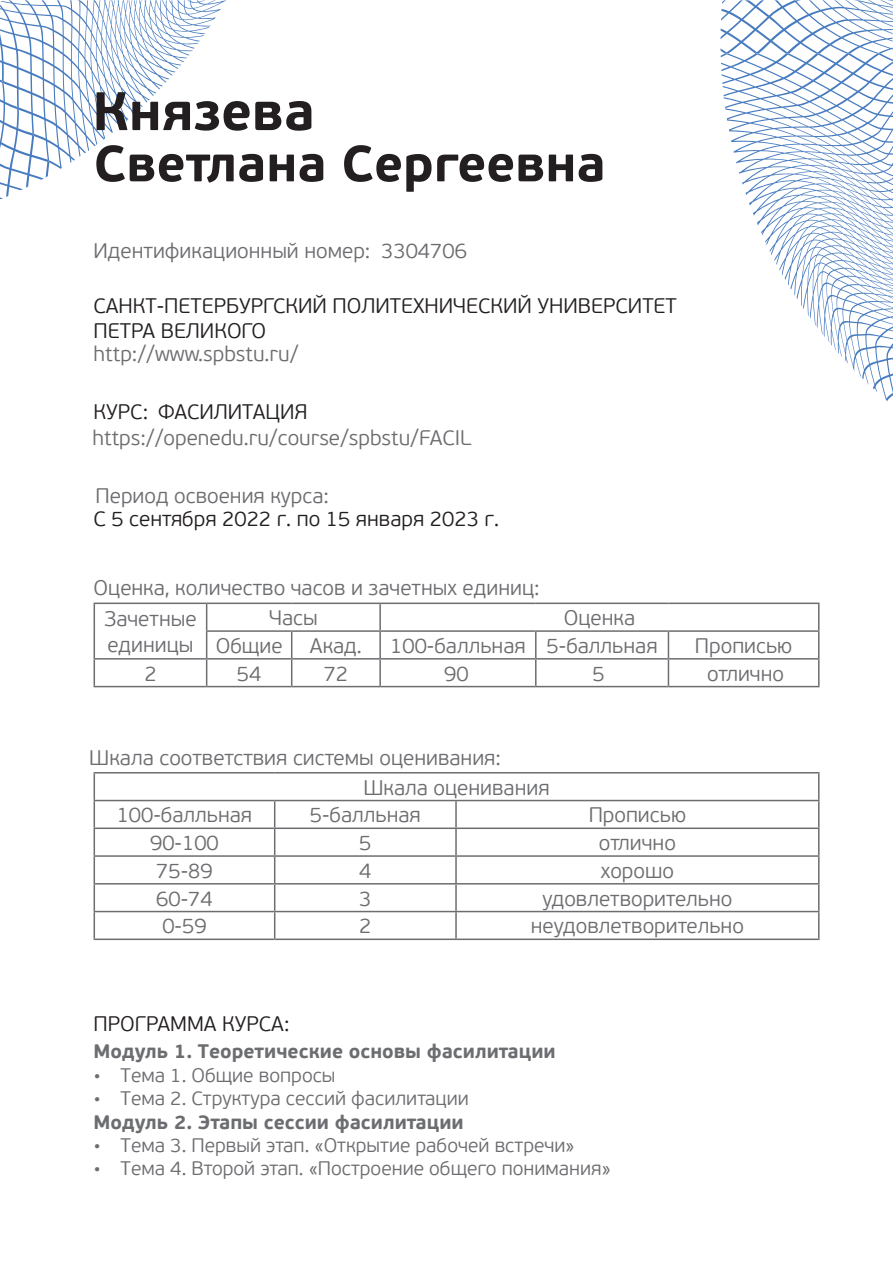
<style>
.page{position:relative;width:893px;height:1263px;background:#fff}
.page>*{position:absolute;margin:0;border:0;box-sizing:border-box;transform-origin:0 0}
.t1{font:700 54px "PF Beau Sans Pro";color:#231f20}
.t2{font:700 51px "PF Beau Sans Pro";color:#231f20}
.t3{font:300 21px/25.2px "PF Beau Sans Pro";color:#6c6d70}
.t4{font:300 21px/25.3px "PF Beau Sans Pro";color:#231f20}
.t5{font:300 19.5px "PF Beau Sans Pro";color:#6c6d70}
.t6{font:700 19.5px "PF Beau Sans Pro";color:#6c6d70}
</style>
<div class="page">
<svg style="left:720px;top:0;width:173px;height:54px"></svg>
<svg style="left:720px;top:54px;width:173px;height:348px"></svg>
<svg style="left:0;top:0;width:226px;height:199px"></svg>
<hr style="left:94px;top:603px;width:113px;height:1px;background:#6c6d70">
<hr style="left:207px;top:603px;width:85px;height:1px;background:#6c6d70">
<hr style="left:292px;top:603px;width:88px;height:1px;background:#6c6d70">
<hr style="left:380px;top:603px;width:156px;height:1px;background:#6c6d70">
<hr style="left:379px;top:604px;width:2px;height:26px;background:#6c6d70">
<hr style="left:536px;top:603px;width:132px;height:1px;background:#6c6d70">
<hr style="left:668px;top:603px;width:151px;height:1px;background:#6c6d70">
<hr style="left:206px;top:630px;width:86px;height:2px;background:#6c6d70">
<hr style="left:292px;top:630px;width:88px;height:2px;background:#6c6d70">
<hr style="left:380px;top:630px;width:156px;height:2px;background:#6c6d70">
<hr style="left:379px;top:632px;width:2px;height:26px;background:#6c6d70">
<hr style="left:536px;top:630px;width:132px;height:2px;background:#6c6d70">
<hr style="left:668px;top:630px;width:151px;height:2px;background:#6c6d70">
<hr style="left:94px;top:658px;width:113px;height:2px;background:#6c6d70">
<svg style="left:94px;top:604px;width:1px;height:82px"></svg>
<hr style="left:207px;top:658px;width:85px;height:2px;background:#6c6d70">
<svg style="left:206px;top:604px;width:1px;height:82px"></svg>
<hr style="left:292px;top:658px;width:88px;height:2px;background:#6c6d70">
<svg style="left:291px;top:632px;width:1px;height:54px"></svg>
<hr style="left:380px;top:658px;width:156px;height:2px;background:#6c6d70">
<hr style="left:379px;top:660px;width:2px;height:26px;background:#6c6d70">
<hr style="left:536px;top:658px;width:132px;height:2px;background:#6c6d70">
<svg style="left:535px;top:632px;width:1px;height:54px"></svg>
<hr style="left:668px;top:658px;width:151px;height:2px;background:#6c6d70">
<svg style="left:668px;top:632px;width:1px;height:54px"></svg>
<svg style="left:818px;top:604px;width:1px;height:82px"></svg>
<hr style="left:94px;top:686px;width:113px;height:1px;background:#6c6d70">
<hr style="left:207px;top:686px;width:85px;height:1px;background:#6c6d70">
<hr style="left:292px;top:686px;width:88px;height:1px;background:#6c6d70">
<hr style="left:380px;top:686px;width:156px;height:1px;background:#6c6d70">
<hr style="left:536px;top:686px;width:132px;height:1px;background:#6c6d70">
<hr style="left:668px;top:686px;width:151px;height:1px;background:#6c6d70">
<hr style="left:94px;top:772px;width:181px;height:1px;background:#6c6d70">
<hr style="left:275px;top:772px;width:181px;height:1px;background:#6c6d70">
<hr style="left:456px;top:772px;width:363px;height:1px;background:#6c6d70">
<hr style="left:94px;top:800px;width:181px;height:1px;background:#6c6d70">
<hr style="left:275px;top:800px;width:181px;height:1px;background:#6c6d70">
<hr style="left:456px;top:800px;width:363px;height:1px;background:#6c6d70">
<hr style="left:455px;top:801px;width:2px;height:26px;background:#6c6d70">
<hr style="left:94px;top:827px;width:181px;height:2px;background:#6c6d70">
<hr style="left:275px;top:827px;width:181px;height:2px;background:#6c6d70">
<hr style="left:456px;top:827px;width:363px;height:2px;background:#6c6d70">
<hr style="left:455px;top:829px;width:2px;height:26px;background:#6c6d70">
<hr style="left:94px;top:855px;width:181px;height:2px;background:#6c6d70">
<hr style="left:275px;top:855px;width:181px;height:2px;background:#6c6d70">
<hr style="left:456px;top:855px;width:363px;height:2px;background:#6c6d70">
<hr style="left:455px;top:857px;width:2px;height:26px;background:#6c6d70">
<hr style="left:94px;top:883px;width:181px;height:1px;background:#6c6d70">
<hr style="left:275px;top:883px;width:181px;height:1px;background:#6c6d70">
<hr style="left:456px;top:883px;width:363px;height:1px;background:#6c6d70">
<hr style="left:455px;top:884px;width:2px;height:27px;background:#6c6d70">
<hr style="left:94px;top:911px;width:181px;height:1px;background:#6c6d70">
<svg style="left:94px;top:773px;width:1px;height:165px"></svg>
<hr style="left:275px;top:911px;width:181px;height:1px;background:#6c6d70">
<svg style="left:274px;top:801px;width:1px;height:137px"></svg>
<hr style="left:456px;top:911px;width:363px;height:1px;background:#6c6d70">
<hr style="left:455px;top:912px;width:2px;height:26px;background:#6c6d70">
<svg style="left:818px;top:773px;width:1px;height:165px"></svg>
<hr style="left:94px;top:938px;width:181px;height:2px;background:#6c6d70">
<hr style="left:275px;top:938px;width:181px;height:2px;background:#6c6d70">
<hr style="left:456px;top:938px;width:363px;height:2px;background:#6c6d70">
<h1 class="t1" style="left:92px;top:78px;width:224px">Князева</h1>
<h2 class="t2" style="left:94px;top:132px;width:514px">Светлана Сергеевна</h2>
<p class="t3" style="left:94px;top:238px;width:278px">Идентификационный номер:</p>
<p class="t4" style="left:94px;top:293px;width:585px">САНКТ-ПЕТЕРБУРГСКИЙ ПОЛИТЕХНИЧЕСКИЙ УНИВЕРСИТЕТ<br>ПЕТРА ВЕЛИКОГО</p>
<p class="t3" style="left:94px;top:342px;width:206px">http://www.spbstu.ru/</p>
<p class="t4" style="left:94px;top:400px;width:56px">КУРС:</p>
<p class="t3" style="left:381px;top:238px;width:87px">3304706</p>
<p class="t4" style="left:158px;top:399px;width:151px">ФАСИЛИТАЦИЯ</p>
<p class="t3" style="left:92px;top:426px;width:381px">https://openedu.ru/course/spbstu/FACIL</p>
<p class="t3" style="left:96px;top:483px;width:235px">Период освоения курса:</p>
<p class="t4" style="left:94px;top:506px;width:407px">С 5 сентября 2022 г. по 15 января 2023 г.</p>
<p class="t3" style="left:94px;top:576px;width:448px">Оценка, количество часов и зачетных единиц:</p>
<p class="t3" style="left:104px;top:607px;width:94px">Зачетные единицы</p>
<p class="t3" style="left:269px;top:606px;width:50px">Часы</p>
<p class="t3" style="left:564px;top:606px;width:73px">Оценка</p>
<p class="t3" style="left:216px;top:633px;width:69px">Общие</p>
<p class="t3" style="left:310px;top:633px;width:53px">Акад.</p>
<p class="t3" style="left:390px;top:633px;width:269px">100-балльная 5-балльная</p>
<p class="t3" style="left:695px;top:633px;width:99px">Прописью</p>
<p class="t3" style="left:144px;top:661px;width:14px">2</p>
<p class="t3" style="left:237px;top:661px;width:26px">54</p>
<p class="t3" style="left:324px;top:661px;width:26px">72</p>
<p class="t3" style="left:444px;top:661px;width:26px">90</p>
<p class="t3" style="left:592px;top:661px;width:14px">5</p>
<p class="t3" style="left:707px;top:661px;width:79px">отлично</p>
<p class="t3" style="left:89px;top:745px;width:413px">Шкала соответствия системы оценивания:</p>
<p class="t3" style="left:363px;top:775px;width:188px">Шкала оценивания</p>
<p class="t3" style="left:117px;top:803px;width:137px">100-балльная</p>
<p class="t3" style="left:310px;top:803px;width:113px">5-балльная</p>
<p class="t3" style="left:589px;top:803px;width:99px">Прописью</p>
<p class="t3" style="left:150px;top:830px;width:70px">90-100</p>
<p class="t3" style="left:359px;top:830px;width:14px">5</p>
<p class="t3" style="left:599px;top:830px;width:79px">отлично</p>
<p class="t3" style="left:156px;top:858px;width:58px">75-89</p>
<p class="t3" style="left:359px;top:858px;width:14px">4</p>
<p class="t3" style="left:601px;top:858px;width:75px">хорошо</p>
<p class="t3" style="left:156px;top:886px;width:58px">60-74</p>
<p class="t3" style="left:359px;top:886px;width:14px">3</p>
<p class="t3" style="left:542px;top:886px;width:192px">удовлетворительно</p>
<p class="t3" style="left:162px;top:914px;width:46px">0-59</p>
<p class="t3" style="left:359px;top:914px;width:14px">2</p>
<p class="t3" style="left:531px;top:914px;width:215px">неудовлетворительно</p>
<p class="t4" style="left:94px;top:1011px;width:197px">ПРОГРАММА КУРСА:</p>
<p class="t6" style="left:94px;top:1039px;width:464px">Модуль 1. Теоретические основы фасилитации</p>
<p class="t5" style="left:94px;top:1064px;width:243px">• Тема 1. Общие вопросы</p>
<p class="t5" style="left:94px;top:1087px;width:377px">• Тема 2. Структура сессий фасилитации</p>
<p class="t6" style="left:94px;top:1110px;width:372px">Модуль 2. Этапы сессии фасилитации</p>
<p class="t5" style="left:94px;top:1134px;width:483px">• Тема 3. Первый этап. «Открытие рабочей встречи»</p>
<p class="t5" style="left:94px;top:1157px;width:519px">• Тема 4. Второй этап. «Построение общего понимания»</p>
</div>
